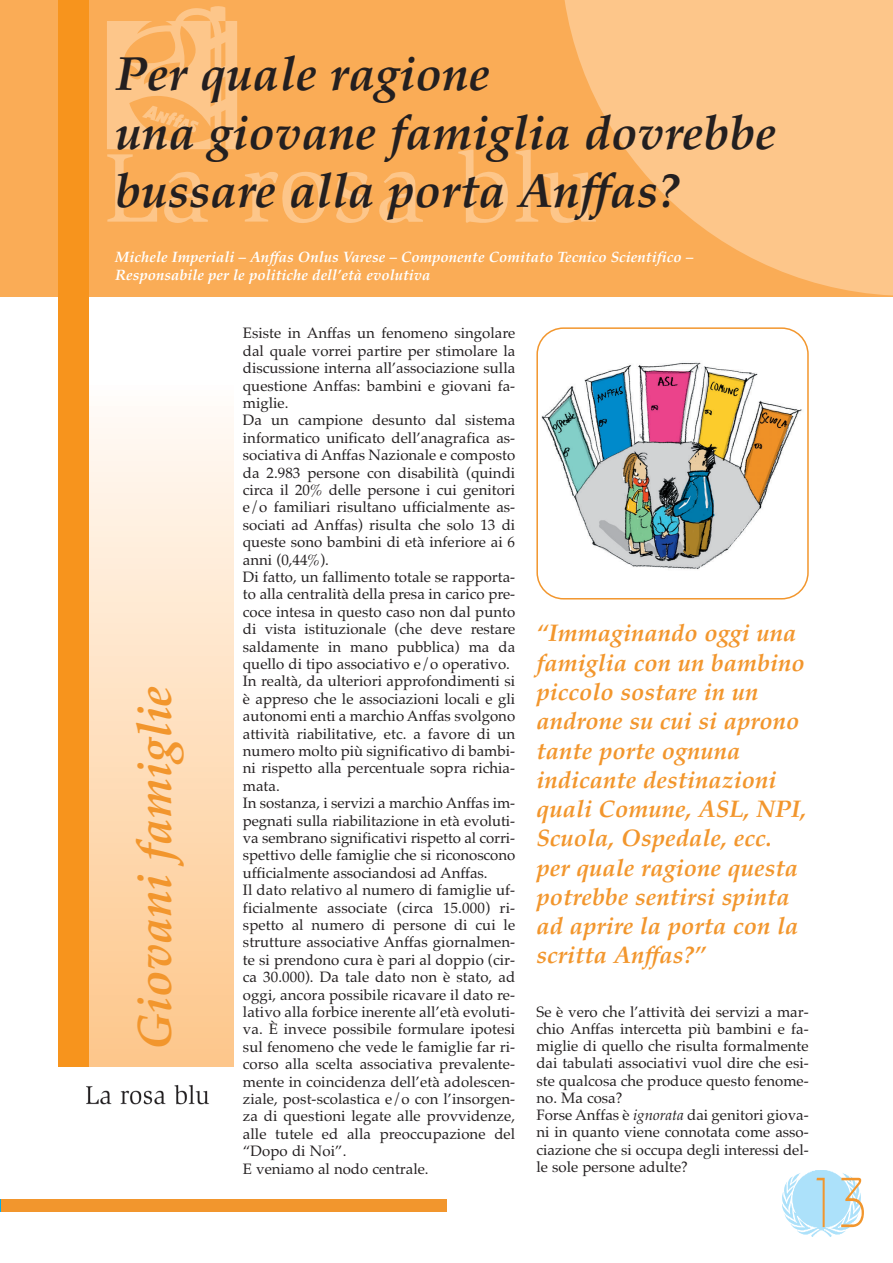
<style>
.page{position:relative;width:893px;height:1263px;background:#fff}
.page>*{position:absolute;margin:0;border:0;box-sizing:border-box;transform-origin:0 0}
.t1{font:300 70.5px "Bauhaus";color:#f2962d;scale:.75 1}
.t2{font:italic 700 48px/58.5px "Palatino";color:#231f20}
.t3{font:italic 700 48px "Palatino";color:#f2962d}
.t4{font:italic 700 24px/29.2px "Palatino";color:#f2962d}
.t5{font:15px/17.4px "Palatino";color:#231f20}
.t6{font:italic 700 15px/18.3px "Palatino";color:#fff}
.s1{font-style:italic}
</style>
<div class="page">
<img style="left:783px;top:1171px;width:77px;height:66px">
<div style="left:0;top:1199px;width:447px;height:13px;background:#f2962d"></div>
<svg style="left:0;top:1199px;width:1px;height:13px"></svg>
<div style="left:0;top:0;width:892px;height:297px;background:#faac56"></div>
<svg style="left:245px;top:171px;width:82px;height:52px"></svg>
<svg style="left:336px;top:171px;width:87px;height:52px"></svg>
<svg style="left:458px;top:149px;width:102px;height:74px"></svg>
<div style="left:89px;top:376px;width:145px;height:691px;background:linear-gradient(to bottom,#fffcfa,#fdc689)"></div>
<div style="left:58px;top:0;width:31px;height:1067px;background:#f7941d"></div>
<svg style="left:560px;top:0;width:332px;height:296px;fill:#fdc68a"></svg>
<svg style="left:107px;top:6px;width:130px;height:217px"></svg>
<img style="left:86px;top:1085px;width:123px;height:20px">
<svg style="left:536px;top:327px;width:272px;height:273px"></svg>
<h2 class="t2" style="left:115px;top:50px;width:662px">Per quale ragione<br>una giovane famiglia dovrebbe bussare alla porta Anffas?</h2>
<p class="t6" style="left:115px;top:249px;width:579px">Michele Imperiali – Anffas Onlus Varese – Componente Comitato Tecnico Scientifico –<br>Responsabile per le politiche dell’età evolutiva</p>
<h2 class="t3" style="left:136px;top:1050px;width:367px;rotate:-90deg">Giovani famiglie</h2>
<p class="t5" style="left:243px;top:326px;width:274px">Esiste in Anffas un fenomeno singolare dal quale vorrei partire per stimolare la discussione interna all’associazione sulla questione Anffas: bambini e giovani fa&shy;miglie.<br>Da un campione desunto dal sistema informatico unificato dell’anagrafica as&shy;sociativa di Anffas Nazionale e composto da 2.983 persone con disabilità (quindi circa il 20% delle persone i cui genitori e/o familiari risultano ufficialmente as&shy;sociati ad Anffas) risulta che solo 13 di queste sono bambini di età inferiore ai 6 anni (0,44%).<br>Di fatto, un fallimento totale se rapporta&shy;to alla centralità della presa in carico pre&shy;coce intesa in questo caso non dal punto di vista istituzionale (che deve restare saldamente in mano pubblica) ma da quello di tipo associativo e/o operativo.<br>In realtà, da ulteriori approfondimenti si è appreso che le associazioni locali e gli autonomi enti a marchio Anffas svolgono attività riabilitative, etc. a favore di un numero molto più significativo di bambi&shy;ni rispetto alla percentuale sopra richia&shy;mata.<br>In sostanza, i servizi a marchio Anffas im&shy;pegnati sulla riabilitazione in età evoluti&shy;va sembrano significativi rispetto al corri&shy;spettivo delle famiglie che si riconoscono ufficialmente associandosi ad Anffas.<br>Il dato relativo al numero di famiglie uf&shy;ficialmente associate (circa 15.000) ri&shy;spetto al numero di persone di cui le strutture associative Anffas giornalmen&shy;te si prendono cura è pari al doppio (cir&shy;ca 30.000). Da tale dato non è stato, ad oggi, ancora possibile ricavare il dato re&shy;lativo alla forbice inerente all’età evoluti&shy;va. È invece possibile formulare ipotesi sul fenomeno che vede le famiglie far ri&shy;corso alla scelta associativa prevalente&shy;mente in coincidenza dell’età adolescen&shy;ziale, post-scolastica e/o con l’insorgen&shy;za di questioni legate alle provvidenze, alle tutele ed alla preoccupazione del “Dopo di Noi”.<br>E veniamo al nodo centrale.</p>
<p class="t4" style="left:536px;top:621px;width:271px">“Immaginando oggi una famiglia con un bambino piccolo sostare in un androne su cui si aprono tante porte ognuna indicante destinazioni quali Comune, ASL, NPI,<br>Scuola, Ospedale, ecc. per quale ragione questa potrebbe sentirsi spinta ad aprire la porta con la scritta Anffas?”</p>
<p class="t5" style="left:536px;top:1005px;width:274px">Se è vero che l’attività dei servizi a mar&shy;chio Anffas intercetta più bambini e fa&shy;miglie di quello che risulta formalmente dai tabulati associativi vuol dire che esi&shy;ste qualcosa che produce questo fenome&shy;no. Ma cosa?<br>Forse Anffas è <span class="s1">ignorata</span> dai genitori giova&shy;ni in quanto viene connotata come asso&shy;ciazione che si occupa degli interessi del&shy;le sole persone adulte?</p>
<h1 class="t1" style="left:808px;top:1178px;width:80px">13</h1>
</div>
